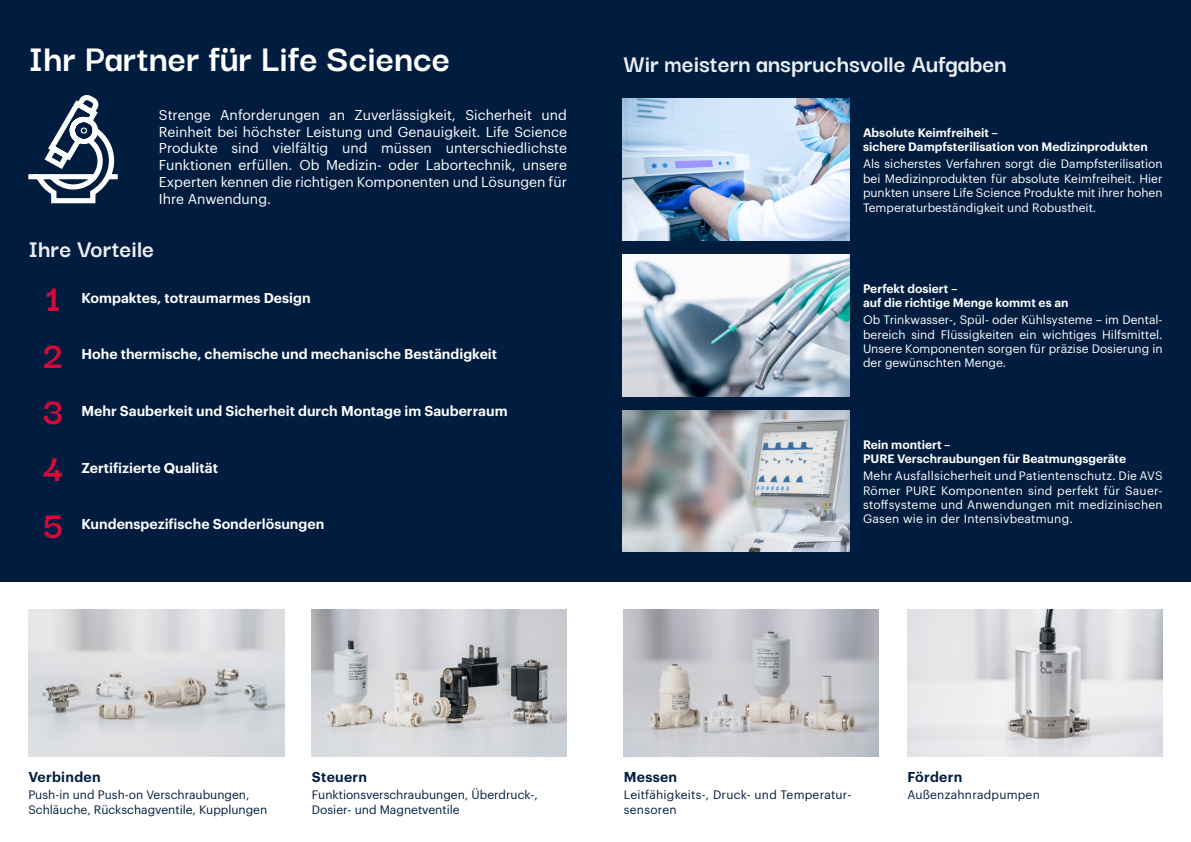
<style>
.page{position:relative;width:1191px;height:842px;background:#fff}
.page>*{position:absolute;margin:0;border:0;box-sizing:border-box;transform-origin:0 0}
.t1{font:700 40px "Darker Grotesque";color:#fff}
.t2{font:700 40px "Darker Grotesque";color:#d50a39}
.t3{font:700 26px "Darker Grotesque";color:#eceef3}
.t4{font:14px/16.8px "Graphik";color:#fff;text-align:justify}
.t5{font:600 14px "Graphik";color:#fff}
.t6{font:600 14px "Graphik";letter-spacing:.02em;color:#001d3f}
.t7{font:12px/14.4px "Graphik";color:#fff;text-align:justify}
.t8{font:600 12px/14.4px "Graphik";color:#fff}
.t9{font:12px/14.4px "Graphik";color:#001d3f}
.t10{font:12px/14.4px "Graphik";letter-spacing:.02em;color:#001d3f}
</style>
<div class="page">
<div style="left:0;top:0;width:1191px;height:581px;background:#001d3f"></div>
<img style="left:623px;top:98px;width:226px;height:142px">
<img style="left:623px;top:254px;width:226px;height:142px">
<img style="left:623px;top:410px;width:226px;height:142px">
<svg style="left:28px;top:95px;width:90px;height:108px"></svg>
<img style="left:29px;top:609px;width:255px;height:147px">
<img style="left:623px;top:609px;width:256px;height:147px">
<img style="left:311px;top:609px;width:255px;height:147px">
<img style="left:907px;top:609px;width:255px;height:147px">
<h1 class="t1" style="left:28px;top:29px;width:423px">Ihr Partner für Life Science</h1>
<h2 class="t3" style="left:623px;top:44px;width:385px">Wir meistern anspruchsvolle Aufgaben</h2>
<p class="t4" style="left:159px;top:105px;width:410px">Strenge Anforderungen an Zuverlässigkeit, Sicherheit und Reinheit bei höchster Leistung und Genauigkeit. Life Science Produkte sind vielfältig und müssen unterschiedlichste Funktionen erfüllen. Ob Medizin- oder Labortechnik, unsere Experten kennen die richtigen Komponenten und Lösungen für Ihre Anwendung.</p>
<h2 class="t3" style="left:28px;top:229px;width:127px">Ihre Vorteile</h2>
<h1 class="t2" style="left:45px;top:269px;width:17px">1</h1>
<p class="t5" style="left:81px;top:287px;width:231px">Kompaktes, totraumarmes Design</p>
<h1 class="t2" style="left:43px;top:325px;width:22px">2</h1>
<p class="t5" style="left:81px;top:343px;width:417px">Hohe thermische, chemische und mechanische Beständigkeit</p>
<h1 class="t2" style="left:43px;top:382px;width:22px">3</h1>
<p class="t5" style="left:81px;top:400px;width:428px">Mehr Sauberkeit und Sicherheit durch Montage im Sauberraum</p>
<h1 class="t2" style="left:42px;top:439px;width:22px">4</h1>
<p class="t5" style="left:81px;top:457px;width:138px">Zertifizierte Qualität</p>
<h1 class="t2" style="left:42px;top:495px;width:22px">5</h1>
<p class="t5" style="left:81px;top:514px;width:244px">Kundenspezifische Sonderlösungen</p>
<p class="t8" style="left:863px;top:124px;width:286px">Absolute Keimfreiheit –<br>sichere Dampfsterilisation von Medizinprodukten</p>
<p class="t7" style="left:863px;top:156px;width:301px">Als sicherstes Verfahren sorgt die Dampfsterilisation bei Medizinprodukten für absolute Keimfreiheit. Hier punkten unsere Life Science Produkte mit ihrer hohen Temperaturbeständigkeit und Robustheit.</p>
<p class="t8" style="left:863px;top:280px;width:207px">Perfekt dosiert –<br>auf die richtige Menge kommt es an</p>
<p class="t7" style="left:863px;top:312px;width:301px">Ob Trinkwasser-, Spül- oder Kühlsysteme – im Dental&shy;bereich sind Flüssigkeiten ein wichtiges Hilfsmittel.<br>Unsere Komponenten sorgen für präzise Dosierung in der gewünschten Menge.</p>
<p class="t8" style="left:863px;top:436px;width:265px">Rein montiert –<br>PURE Verschraubungen für Beatmungsgeräte</p>
<p class="t7" style="left:863px;top:468px;width:301px">Mehr Ausfallsicherheit und Patientenschutz. Die AVS Römer PURE Komponenten sind perfekt für Sauer&shy;stoffsysteme und Anwendungen mit medizinischen Gasen wie in der Intensivbeatmung.</p>
<p class="t6" style="left:28px;top:766px;width:74px">Verbinden</p>
<p class="t9" style="left:28px;top:786px;width:240px">Push-in und Push-on Verschraubungen,<br>Schläuche, Rückschagventile, Kupplungen</p>
<p class="t6" style="left:312px;top:766px;width:57px">Steuern</p>
<p class="t9" style="left:312px;top:786px;width:227px">Funktionsverschraubungen, Überdruck-,<br>Dosier- und Magnetventile</p>
<p class="t6" style="left:624px;top:766px;width:55px">Messen</p>
<p class="t10" style="left:624px;top:787px;width:229px">Leitfähigkeits-, Druck- und Temperatur&shy;sensoren</p>
<p class="t6" style="left:907px;top:766px;width:56px">Fördern</p>
<p class="t10" style="left:907px;top:786px;width:134px">Außenzahnradpumpen</p>
</div>
